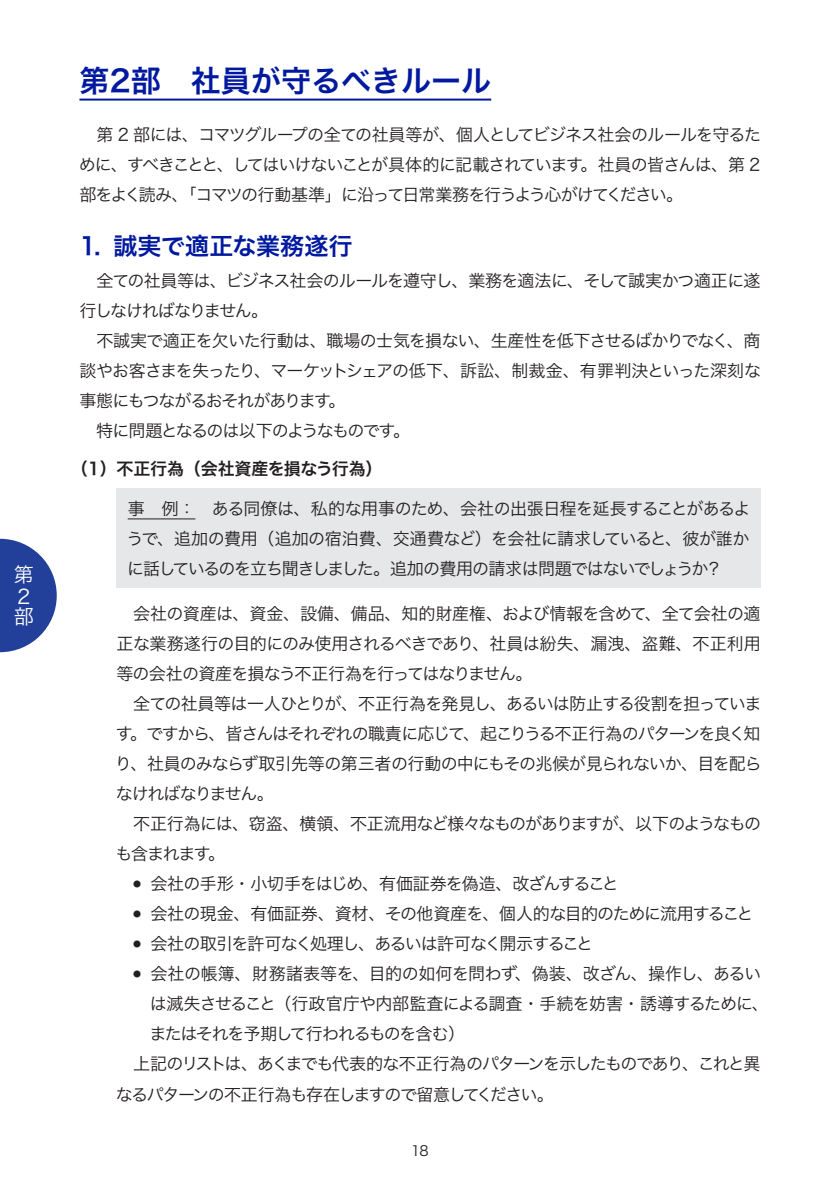
<style>
.page{position:relative;width:840px;height:1191px;background:#fff}
.page>*{position:absolute;margin:0;border:0;box-sizing:border-box;transform-origin:0 0}
.t1{font:30px "Hira Kaku Pro W6";color:#00199f}
.t2{font:24px "Hira Kaku Pro W6";color:#00199f}
.t3{font:20px/20.6px "Hira Kaku Pro W3";color:#fff}
.t4{font:17px/30px "Hira Kaku Pro W3";letter-spacing:-.06em;color:#231f20;text-align:justify}
.t5{font:17px "Hira Kaku Pro W3";letter-spacing:-.08em;color:#231f20}
.t6{font:17px "Hira Kaku Pro W3";letter-spacing:-.04em;color:#231f20}
.t7{font:17px "Hira Kaku Pro W3";letter-spacing:-.025em;color:#231f20}
.t8{font:17px "Hira Kaku Pro W3";letter-spacing:-.035em;color:#231f20}
.t9{font:17px "Hira Kaku Pro W3";letter-spacing:-.085em;color:#231f20}
.t10{font:17px "Hira Kaku Pro W6";letter-spacing:-.01em;color:#231f20}
.t11{font:14px "Hira Kaku Pro W3";color:#231f20}
</style>
<div class="page">
<svg style="left:0;top:539px;width:57px;height:113px"></svg>
<hr style="left:79px;top:99px;width:412px;height:2px;background:#00199f">
<div style="left:116px;top:488px;width:644px;height:100px;background:#e6e7e9"></div>
<hr style="left:128px;top:518px;width:67px;height:1px;background:#231f20">
<p class="t3" style="left:14px;top:563px;width:21px">第<br>２部</p>
<h1 class="t1" style="left:79px;top:53px;width:413px">第2部　社員が守るべきルール</h1>
<p class="t4" style="left:79px;top:118px;width:683px">　第 2 部には、コマツグループの全ての社員等が、個人としてビジネス社会のルールを守るために、すべきことと、してはいけないことが具体的に記載されています。社員の皆さんは、第 2部をよく読み、「コマツの行動基準」に沿って日常業務を行うよう心がけてください。</p>
<h2 class="t2" style="left:79px;top:224px;width:274px">1. 誠実で適正な業務遂行</h2>
<p class="t4" style="left:79px;top:264px;width:682px;text-align:left">　全ての社員等は、ビジネス社会のルールを遵守し、業務を適法に、そして誠実かつ適正に遂行しなければなりません。<br>　不誠実で適正を欠いた行動は、職場の士気を損ない、生産性を低下させるばかりでなく、商談やお客さまを失ったり、マーケットシェアの低下、訴訟、制裁金、有罪判決といった深刻な事態にもつながるおそれがあります。<br>　特に問題となるのは以下のようなものです。</p>
<p class="t10" style="left:71px;top:453px;width:313px">（1）不正行為（会社資産を損なう行為）</p>
<p class="t4" style="left:126px;top:492px;width:625px">事　例：　ある同僚は、私的な用事のため、会社の出張日程を延長することがあるようで、追加の費用（追加の宿泊費、交通費など）を会社に請求していると、彼が誰かに話しているのを立ち聞きしました。追加の費用の請求は問題ではないでしょうか？</p>
<p class="t4" style="left:115px;top:597px;width:648px;text-align:left">　会社の資産は、資金、設備、備品、知的財産権、および情報を含めて、全て会社の適正な業務遂行の目的にのみ使用されるべきであり、社員は紛失、漏洩、盗難、不正利用等の会社の資産を損なう不正行為を行ってはなりません。<br>　全ての社員等は一人ひとりが、不正行為を発見し、あるいは防止する役割を担っています。ですから、皆さんはそれぞれの職責に応じて、起こりうる不正行為のパターンを良く知り、社員のみならず取引先等の第三者の行動の中にもその兆候が見られないか、目を配らなければなりません。<br>　不正行為には、窃盗、横領、不正流用など様々なものがありますが、以下のようなものも含まれます。</p>
<p class="t4" style="left:133px;top:867px;width:487px"><sup>●</sup> 会社の手形・小切手をはじめ、有価証券を偽造、改ざんすること</p>
<p class="t6" style="left:133px;top:899px;width:621px"><sup>●</sup> 会社の現金、有価証券、資材、その他資産を、個人的な目的のために流用すること</p>
<p class="t4" style="left:133px;top:927px;width:461px"><sup>●</sup> 会社の取引を許可なく処理し、あるいは許可なく開示すること</p>
<p class="t7" style="left:133px;top:959px;width:629px"><sup>●</sup> 会社の帳簿、財務諸表等を、目的の如何を問わず、偽装、改ざん、操作し、あるい</p>
<p class="t8" style="left:150px;top:989px;width:620px">は滅失させること（行政官庁や内部監査による調査・手続を妨害・誘導するために、</p>
<p class="t4" style="left:149px;top:1017px;width:317px">またはそれを予期して行われるものを含む）</p>
<p class="t5" style="left:116px;top:1049px;width:645px">　上記のリストは、あくまでも代表的な不正行為のパターンを示したものであり、これと異</p>
<p class="t9" style="left:116px;top:1079px;width:439px">なるパターンの不正行為も存在しますので留意してください。</p>
<p class="t11" style="left:411px;top:1138px;width:19px">18</p>
</div>
